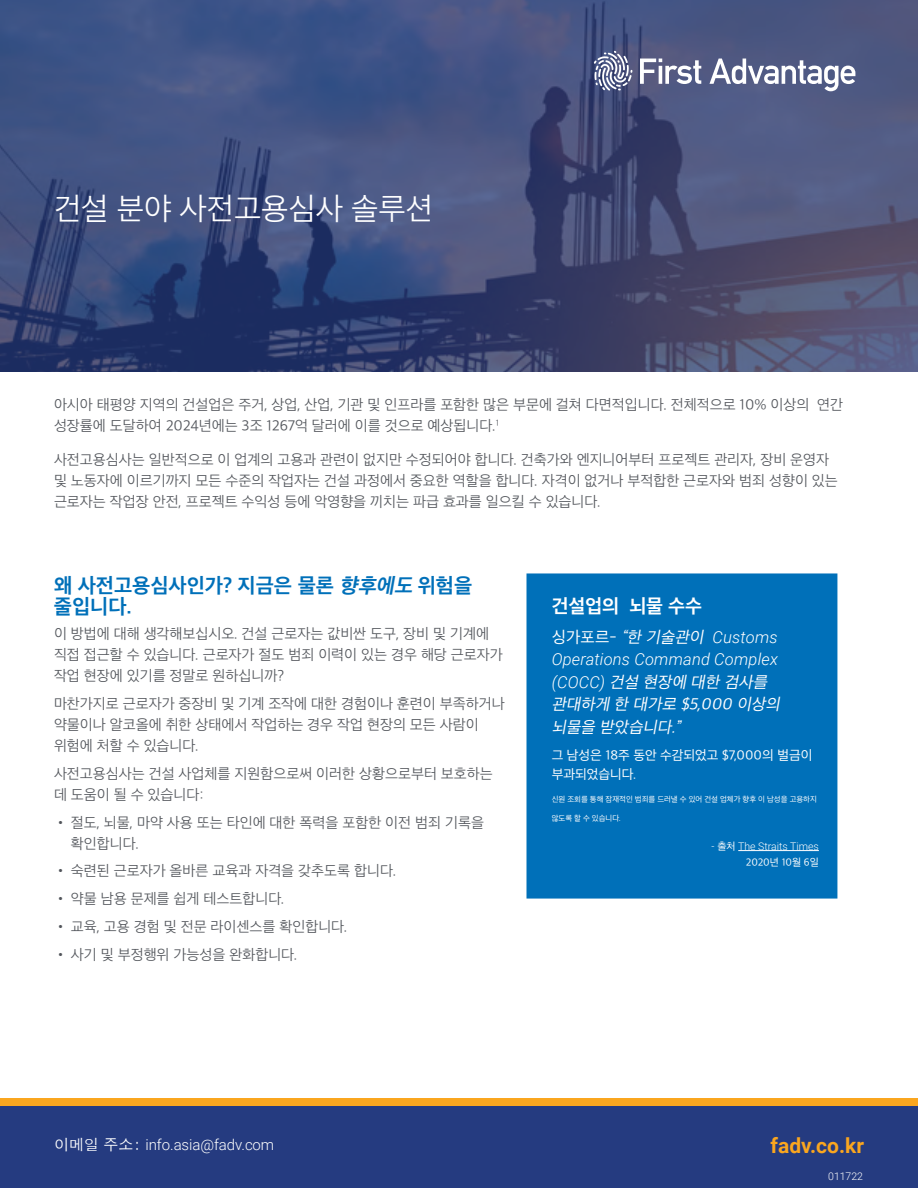
<style>
.page{position:relative;width:918px;height:1188px;background:#fff}
.page>*{position:absolute;margin:0;border:0;box-sizing:border-box;transform-origin:0 0}
.t1{font:300 31.5px "Apple SD Gothic Neo";color:#fff}
.t2{font:700 21px/21px "Apple SD Gothic Neo";color:#0070b9}
.t3{font:700 21px "Roboto";color:#faa61f}
.t4{font:700 19.5px "Apple SD Gothic Neo";color:#fff}
.t5{font:italic 16.5px/22.5px "Apple SD Gothic Neo";color:#fff}
.t6{font:italic 300 16.5px/22.5px "Roboto";letter-spacing:.01em;color:#fff}
.t7{font:300 15px/21px "Apple SD Gothic Neo";color:#52555b}
.t8{font:300 15px "Roboto";letter-spacing:-.005em;color:#fff}
.t9{font:13.5px/19.5px "Apple SD Gothic Neo";color:#fff}
.t10{font:300 10.5px "Roboto";color:#fff}
.t11{font:10.5px "Apple SD Gothic Neo";color:#fff}
.t12{font:7.8px "Apple SD Gothic Neo";color:#fff}
.s1{font-style:italic}
.s2{font-family:"Apple SD Gothic Neo";font-weight:400;font-style:normal}
.s3{font-family:"Apple SD Gothic Neo";font-weight:400}
.s4{font-family:"Roboto";font-weight:300}
.s5{font-family:"Apple Gothic";font-weight:400}
</style>
<div class="page">
<div style="left:0;top:1105px;width:918px;height:83px;background:#253b80"></div>
<div style="left:0;top:1098px;width:918px;height:7px;background:#faa61f"></div>
<img style="left:0;top:0;width:918px;height:372px">
<svg style="left:594px;top:51px;width:38px;height:40px"></svg>
<svg style="left:640px;top:59px;width:61px;height:25px"></svg>
<svg style="left:709px;top:59px;width:146px;height:32px"></svg>
<div style="left:526px;top:573px;width:311px;height:326px;background:#0070b9"></div>
<hr style="left:738px;top:850px;width:81px;height:1px;background:#fff">
<h1 class="t1" style="left:54px;top:191px;width:381px">건설 분야 사전고용심사 솔루션</h1>
<p class="t7" style="left:54px;top:395px;width:791px">아시아 태평양 지역의 건설업은 주거, 상업, 산업, 기관 및 인프라를 포함한 많은 부문에 걸쳐 다면적입니다. 전체적으로 10% 이상의 연간 성장률에 도달하여 2024년에는 3조 1267억 달러에 이를 것으로 예상됩니다.<sup>1</sup></p>
<p class="t7" style="left:54px;top:450px;width:785px">사전고용심사는 일반적으로 이 업계의 고용과 관련이 없지만 수정되어야 합니다. 건축가와 엔지니어부터 프로젝트 관리자, 장비 운영자 및 노동자에 이르기까지 모든 수준의 작업자는 건설 과정에서 중요한 역할을 합니다. 자격이 없거나 부적합한 근로자와 범죄 성향이 있는 근로자는 작업장 안전, 프로젝트 수익성 등에 악영향을 끼치는 파급 효과를 일으킬 수 있습니다.</p>
<h2 class="t2" style="left:54px;top:576px;width:420px">왜 사전고용심사인가? 지금은 물론 <span class="s1">향후에도</span> 위험을 줄입니다.</h2>
<p class="t7" style="left:54px;top:624px;width:450px">이 방법에 대해 생각해보십시오. 건설 근로자는 값비싼 도구, 장비 및 기계에 직접 접근할 수 있습니다. 근로자가 절도 범죄 이력이 있는 경우 해당 근로자가 작업 현장에 있기를 정말로 원하십니까?</p>
<p class="t7" style="left:54px;top:694px;width:452px">마찬가지로 근로자가 중장비 및 기계 조작에 대한 경험이나 훈련이 부족하거나 약물이나 알코올에 취한 상태에서 작업하는 경우 작업 현장의 모든 사람이 위험에 처할 수 있습니다.</p>
<p class="t7" style="left:54px;top:764px;width:440px">사전고용심사는 건설 사업체를 지원함으로써 이러한 상황으로부터 보호하는 데 도움이 될 수 있습니다:</p>
<p class="t7" style="left:71px;top:813px;width:415px;text-indent:-17px">• 절도, 뇌물, 마약 사용 또는 타인에 대한 폭력을 포함한 이전 범죄 기록을 확인합니다.</p>
<p class="t7" style="left:54px;top:861px;width:344px">• 숙련된 근로자가 올바른 교육과 자격을 갖추도록 합니다.</p>
<p class="t7" style="left:54px;top:889px;width:232px">• 약물 남용 문제를 쉽게 테스트합니다.</p>
<p class="t7" style="left:54px;top:917px;width:295px">• 교육, 고용 경험 및 전문 라이센스를 확인합니다.</p>
<p class="t7" style="left:54px;top:945px;width:245px">• 사기 및 부정행위 가능성을 완화합니다.</p>
<h3 class="t4" style="left:552px;top:595px;width:152px">건설업의 뇌물 수수</h3>
<p class="t6" style="left:552px;top:625px;width:228px"><span class="s2">싱가포르-</span> <span class="s3">“한 기술관이</span> Customs<br>Operations Command Complex</p>
<p class="t5" style="left:552px;top:672px;width:233px"><span class="s4">( C O C C)</span> 건설 현장에 대한 검사를 관대하게 한 대가로 $5,000 이상의 뇌물을 받았습니다.”</p>
<p class="t9" style="left:552px;top:746px;width:262px">그 남성은 18주 동안 수감되었고 $7,000의 벌금이 부과되었습니다.</p>
<p class="t12" style="left:552px;top:795px;width:267px">신원 조회를 통해 잠재적인 범죄를 드러낼 수 있어 건설 업체가 향후 이 남성을 고용하지</p>
<p class="t12" style="left:552px;top:814px;width:71px">않도록 할 수 있습니다.</p>
<p class="t10" style="left:712px;top:839px;width:109px">- <span class="s3">출처</span> The Straits Times</p>
<p class="t11" style="left:746px;top:857px;width:75px">2020년 10월 6일</p>
<p class="t8" style="left:54px;top:1134px;width:222px"><span class="s5">이메일 주소:</span> info.asia@fadv.com</p>
<h2 class="t3" style="left:771px;top:1131px;width:95px">fadv.co.kr</h2>
<p class="t10" style="left:828px;top:1168px;width:36px">011722</p>
</div>
